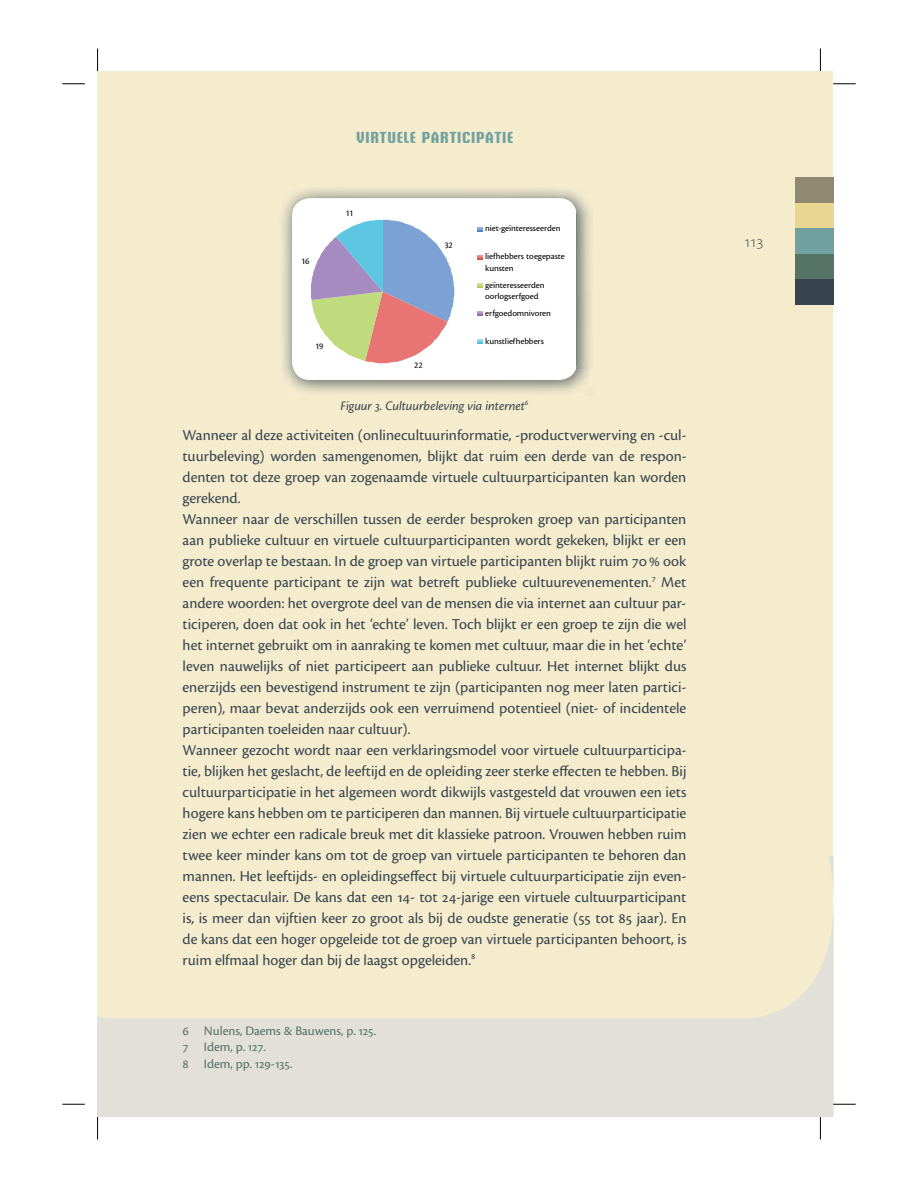
<style>
.page{position:relative;width:918px;height:1188px;background:#fff}
.page>*{position:absolute;margin:0;border:0;box-sizing:border-box;transform-origin:0 0}
.t1{font:15.75px/21px "Cronos Pro";color:#37444d}
.t2{font:700 15.75px "Briem Akademi Std";letter-spacing:.05em;color:#70a19f}
.t3{font:300 15.75px "Myriad Pro";color:#37444d}
.t4{font:13.5px/16.5px "Cronos Pro";letter-spacing:-.005em;color:#557367}
.t5{font:italic 13.5px "Cronos Pro";letter-spacing:-.005em;color:#37444d}
.t6{font:9.15px/11.2px "Cronos Pro Capt";letter-spacing:-.01em;color:#020303}
</style>
<div class="page">
<div style="left:98px;top:71px;width:735px;height:1046px;background:#f5ebcd"></div>
<div style="left:795px;top:177px;width:38px;height:26px;background:#8e896f"></div>
<div style="left:795px;top:203px;width:38px;height:25px;background:#e9d691"></div>
<div style="left:795px;top:228px;width:38px;height:26px;background:#70a19f"></div>
<div style="left:795px;top:254px;width:38px;height:25px;background:#557367"></div>
<div style="left:795px;top:279px;width:38px;height:26px;background:#37444d"></div>
<svg style="left:99px;top:856px;width:734px;height:261px"></svg>
<img style="left:282px;top:188px;width:309px;height:205px">
<svg style="left:292px;top:198px;width:285px;height:182px"></svg>
<svg style="left:62px;top:84px;width:23px;height:1px"></svg>
<svg style="left:833px;top:84px;width:23px;height:1px"></svg>
<svg style="left:62px;top:1104px;width:23px;height:1px"></svg>
<svg style="left:833px;top:1104px;width:23px;height:1px"></svg>
<svg style="left:97px;top:49px;width:1px;height:22px"></svg>
<svg style="left:97px;top:856px;width:2px;height:283px"></svg>
<svg style="left:820px;top:49px;width:1px;height:22px"></svg>
<svg style="left:820px;top:1117px;width:1px;height:22px"></svg>
<p class="t2" style="left:356px;top:131px;width:158px">VIRTUELE PARTICIPATIE</p>
<p class="t6" style="left:301px;top:256px;width:10px">16</p>
<p class="t6" style="left:345px;top:208px;width:9px">11</p>
<p class="t6" style="left:315px;top:342px;width:10px">19</p>
<p class="t6" style="left:444px;top:240px;width:10px">32</p>
<p class="t6" style="left:414px;top:360px;width:10px">22</p>
<p class="t6" style="left:485px;top:224px;width:77px">niet-geïnteresseerden</p>
<p class="t6" style="left:485px;top:252px;width:81px">liefhebbers toegepaste kunsten</p>
<p class="t6" style="left:485px;top:280px;width:61px">geïnteresseerden oorlogserfgoed</p>
<p class="t6" style="left:485px;top:308px;width:67px">erfgoedomnivoren</p>
<p class="t6" style="left:485px;top:336px;width:60px">kunstliefhebbers</p>
<p class="t5" style="left:341px;top:401px;width:189px">Figuur 3. Cultuurbeleving via internet<sup>6</sup></p>
<p class="t1" style="left:183px;top:425px;width:505px">Wanneer al deze activiteiten (onlinecultuurinformatie, -productverwerving en -cul&shy;tuurbeleving) worden samengenomen, blijkt dat ruim een derde van de respon&shy;denten tot deze groep van zogenaamde virtuele cultuurparticipanten kan worden gerekend.<br>Wanneer naar de verschillen tussen de eerder besproken groep van participanten aan publieke cultuur en virtuele cultuurparticipanten wordt gekeken, blijkt er een grote overlap te bestaan. In de groep van virtuele participanten blijkt ruim 70 ook een frequente participant te zijn wat betreft publieke cultuurevenementen.<sup>7</sup> Met andere woorden: het overgrote deel van de mensen die via internet aan cultuur par&shy;ticiperen, doen dat ook in het ‘echte’ leven. Toch blijkt er een groep te zijn die wel het internet gebruikt om in aanraking te komen met cultuur, maar die in het ‘echte’ leven nauwelijks of niet participeert aan publieke cultuur. Het internet blijkt dus enerzijds een bevestigend instrument te zijn (participanten nog meer laten partici&shy;peren), maar bevat anderzijds ook een verruimend potentieel (niet- of incidentele participanten toeleiden naar cultuur).<br>Wanneer gezocht wordt naar een verklaringsmodel voor virtuele cultuurparticipa&shy;tie, blijken het geslacht, de leeftijd en de opleiding zeer sterke effecten te hebben. Bij cultuurparticipatie in het algemeen wordt dikwijls vastgesteld dat vrouwen een iets hogere kans hebben om te participeren dan mannen. Bij virtuele cultuurparticipatie zien we echter een radicale breuk met dit klassieke patroon. Vrouwen hebben ruim twee keer minder kans om tot de groep van virtuele participanten te behoren dan mannen. Het leeftijds- en opleidingseffect bij virtuele cultuurparticipatie zijn even&shy;eens spectaculair. De kans dat een 14- tot 24-jarige een virtuele cultuurparticipant is, is meer dan vijftien keer zo groot als bij de oudste generatie (55 tot 85 jaar). En de kans dat een hoger opgeleide tot de groep van virtuele participanten behoort, is ruim elfmaal hoger dan bij de laagst opgeleiden.<sup>8</sup></p>
<p class="t4" style="left:183px;top:1023px;width:195px">6 Nulens, Daems &amp; Bauwens, p. 125.<br>7 Idem, p. 127.<br>8 Idem, pp. 129-135.</p>
<p class="t3" style="left:745px;top:232px;width:20px">113</p>
</div>
